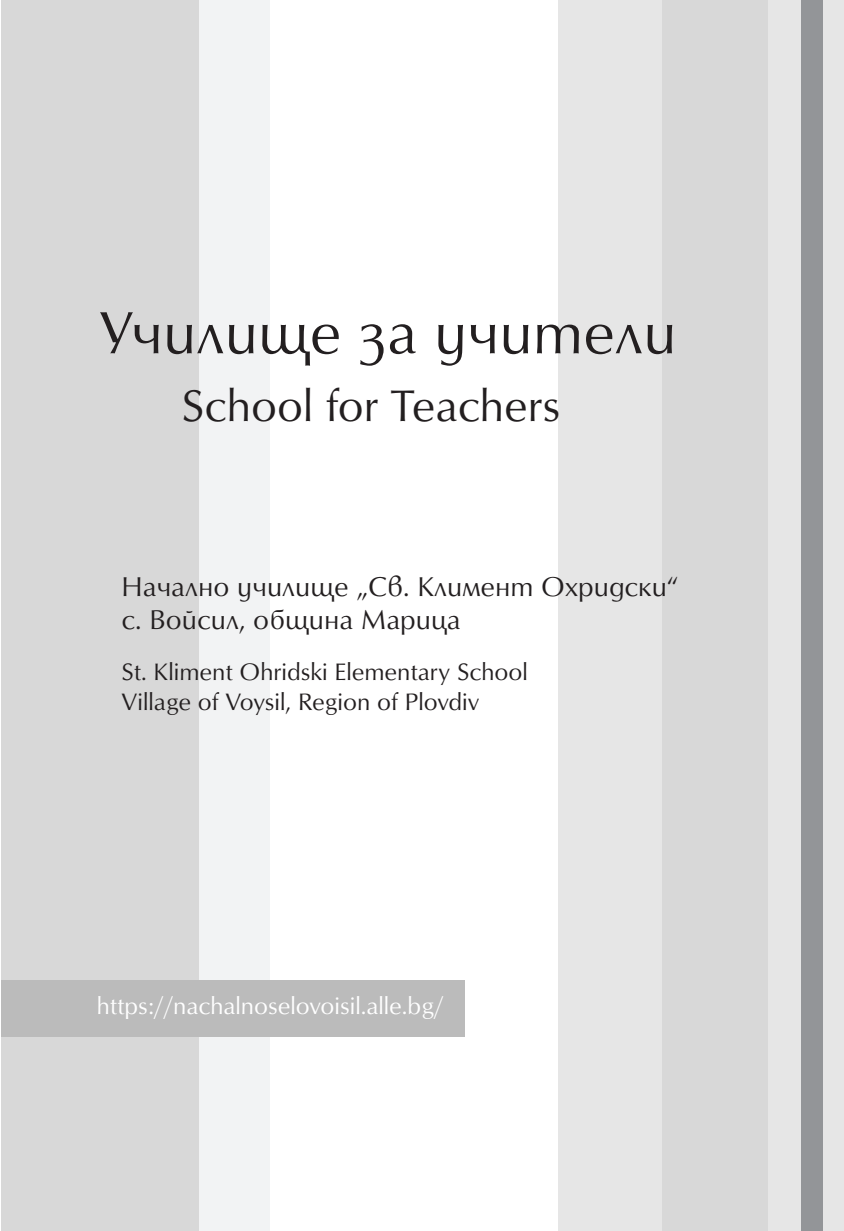
<style>
.page{position:relative;width:844px;height:1231px;background:#fff}
.page>*{position:absolute;margin:0;border:0;box-sizing:border-box;transform-origin:0 0}
.text{font:61.25px "SP Optimum";color:#231f20}
.text-2{font:45.5px "SP Optimum";color:#231f20}
.avtor{font:28px "SP Optimum";color:#231f20}
.avtor-titla{font:24.5px "SP Optimum";color:#231f20}
.avtor-2{font:24.5px "SP Optimum";color:#fff}
</style>
<div class="page">
<div style="left:558px;top:0;width:285px;height:1230px;background:#e6e6e6"></div>
<div style="left:1px;top:0;width:269px;height:1230px;background:#f2f3f4"></div>
<div style="left:1px;top:0;width:197px;height:1230px;background:#d8d8d8"></div>
<div style="left:661px;top:0;width:106px;height:1230px;background:#d8d8d8"></div>
<div style="left:801px;top:0;width:21px;height:1230px;background:#939598"></div>
<div style="left:1px;top:979px;width:464px;height:57px;background:#bbb"></div>
<p class="text" style="left:99px;top:298px;width:578px">Училище за учители</p>
<p class="text-2" style="left:181px;top:380px;width:380px">School for Teachers</p>
<p class="avtor" style="left:122px;top:571px;width:558px">Начално училище „Св. Климент Охридски“</p>
<p class="avtor" style="left:122px;top:604px;width:340px">с. Войсил, община Марица</p>
<p class="avtor-titla" style="left:122px;top:658px;width:408px">St. Kliment Ohridski Elementary School</p>
<p class="avtor-titla" style="left:122px;top:688px;width:359px">Village of Voysil, Region of Plovdiv</p>
<p class="avtor-2" style="left:97px;top:992px;width:348px">https://nachalnoselovoisil.alle.bg/</p>
</div>
